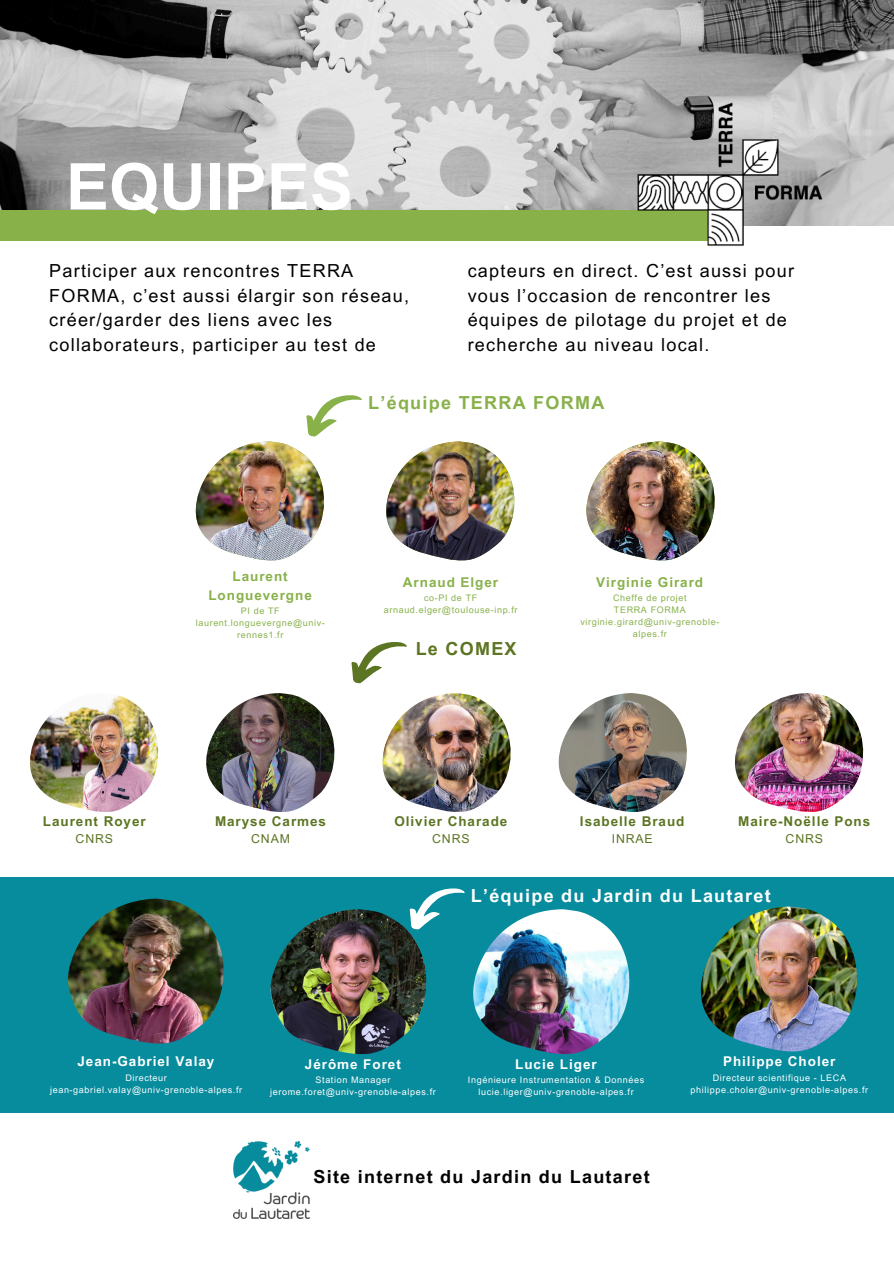
<style>
.page{position:relative;width:894px;height:1264px;background:#fff}
.page>*{position:absolute;margin:0;border:0;box-sizing:border-box;transform-origin:0 0}
.t1{font:700 64.5px "Arial MT Pro";color:#fff}
.t2{font:18px/24.8px "Arial MT Pro";letter-spacing:.07em;color:#000}
.t3{font:700 18px "Arial MT Pro";letter-spacing:.07em;color:#000}
.t4{font:700 18px "Arial MT Pro";letter-spacing:.07em;color:#fff}
.t5{font:700 18px "Arial MT Pro";letter-spacing:.07em;color:#88b14a}
.t6{font:700 18px "Arial MT Pro";letter-spacing:.07em;color:#5c7522}
.t7{font:700 13.5px "Arial MT Pro";letter-spacing:.07em;color:#5c7522}
.t8{font:700 13.5px "Arial MT Pro";letter-spacing:.07em;color:#fff}
.t9{font:700 13.5px/18.8px "Arial MT Pro";letter-spacing:.07em;color:#88b14a;text-align:center}
.t10{font:12.3px "Arial MT Pro";letter-spacing:.07em;color:#5c7522}
.t11{font:9px "Arial MT Pro";letter-spacing:.07em;color:#fff}
.t12{font:9px/12px "Arial MT Pro";letter-spacing:.07em;color:#88b14a;text-align:center}
</style>
<div class="page">
<img style="left:0;top:0;width:893px;height:225px">
<div style="left:0;top:210px;width:707px;height:31px;background:#88b14a"></div>
<img style="left:632px;top:99px;width:194px;height:147px">
<img style="left:386px;top:441px;width:128px;height:119px">
<img style="left:586px;top:441px;width:128px;height:119px">
<img style="left:196px;top:395px;width:166px;height:165px">
<div style="left:0;top:877px;width:893px;height:235px;background:#078c9d"></div>
<img style="left:270px;top:909px;width:156px;height:145px">
<img style="left:473px;top:909px;width:156px;height:145px">
<img style="left:700px;top:906px;width:156px;height:145px">
<svg style="left:402px;top:888px;width:63px;height:44px"></svg>
<img style="left:68px;top:898px;width:156px;height:145px">
<img style="left:233px;top:1141px;width:77px;height:77px">
<img style="left:382px;top:693px;width:128px;height:119px">
<img style="left:558px;top:693px;width:128px;height:119px">
<img style="left:735px;top:693px;width:127px;height:119px">
<svg style="left:351px;top:642px;width:56px;height:42px"></svg>
<img style="left:30px;top:695px;width:128px;height:117px">
<img style="left:206px;top:693px;width:128px;height:119px">
<p class="t1" style="left:66px;top:163px;width:288px">EQUIPES</p>
<p class="t2" style="left:49px;top:260px;width:361px">Participer aux rencontres TERRA FORMA, c’est aussi élargir son réseau, créer/garder des liens avec les collaborateurs, participer au test de</p>
<p class="t2" style="left:467px;top:260px;width:328px">capteurs en direct. C’est aussi pour vous l’occasion de rencontrer les équipes de pilotage du projet et de recherche au niveau local.</p>
<p class="t5" style="left:368px;top:396px;width:237px">L’équipe TERRA FORMA</p>
<p class="t9" style="left:208px;top:568px;width:105px">Laurent<br>Longuevergne</p>
<p class="t12" style="left:241px;top:605px;width:40px">PI de TF</p>
<p class="t12" style="left:196px;top:617px;width:130px">laurent.longuevergne@univ&shy;rennes1.fr</p>
<p class="t9" style="left:403px;top:574px;width:97px">Arnaud Elger</p>
<h3 class="t12" style="left:424px;top:593px;width:55px">co-PI de TF</h3>
<p class="t12" style="left:383px;top:605px;width:135px">arnaud.elger@toulouse-inp.fr</p>
<p class="t6" style="left:415px;top:642px;width:102px">Le COMEX</p>
<p class="t9" style="left:596px;top:574px;width:108px">Virginie Girard</p>
<p class="t12" style="left:613px;top:593px;width:75px">Cheffe de projet</p>
<p class="t12" style="left:613px;top:605px;width:73px">TERRA FORMA</p>
<p class="t12" style="left:580px;top:617px;width:140px">virginie.girard@univ-grenoble&shy;alpes.fr</p>
<p class="t7" style="left:43px;top:816px;width:104px">Laurent Royer</p>
<p class="t10" style="left:76px;top:833px;width:39px">CNRS</p>
<p class="t7" style="left:215px;top:816px;width:113px">Maryse Carmes</p>
<p class="t10" style="left:251px;top:833px;width:40px">CNAM</p>
<p class="t7" style="left:394px;top:816px;width:114px">Olivier Charade</p>
<p class="t10" style="left:432px;top:833px;width:39px">CNRS</p>
<p class="t7" style="left:580px;top:816px;width:106px">Isabelle Braud</p>
<p class="t10" style="left:611px;top:833px;width:42px">INRAE</p>
<p class="t7" style="left:738px;top:816px;width:134px">Maire-Noëlle Pons</p>
<p class="t10" style="left:785px;top:833px;width:39px">CNRS</p>
<h4 class="t4" style="left:470px;top:888px;width:301px">L’équipe du Jardin du Lautaret</h4>
<h4 class="t8" style="left:77px;top:1056px;width:138px">Jean-Gabriel Valay</h4>
<h4 class="t11" style="left:125px;top:1074px;width:43px">Directeur</h4>
<p class="t11" style="left:50px;top:1086px;width:193px">jean-gabriel.valay@univ-grenoble-alpes.fr</p>
<p class="t8" style="left:305px;top:1059px;width:97px">Jérôme Foret</p>
<p class="t11" style="left:315px;top:1076px;width:76px">Station Manager</p>
<p class="t11" style="left:270px;top:1088px;width:167px">jerome.foret@univ-grenoble-alpes.fr</p>
<p class="t8" style="left:515px;top:1059px;width:83px">Lucie Liger</p>
<p class="t11" style="left:468px;top:1076px;width:178px">Ingénieure Instrumentation &amp; Données</p>
<p class="t11" style="left:478px;top:1088px;width:156px">lucie.liger@univ-grenoble-alpes.fr</p>
<p class="t3" style="left:313px;top:1170px;width:337px">Site internet du Jardin du Lautaret</p>
<p class="t8" style="left:723px;top:1056px;width:114px">Philippe Choler</p>
<p class="t11" style="left:712px;top:1074px;width:135px">Directeur scientifique - LECA</p>
<h4 class="t11" style="left:690px;top:1086px;width:179px">philippe.choler@univ-grenoble-alpes.fr</h4>
</div>
